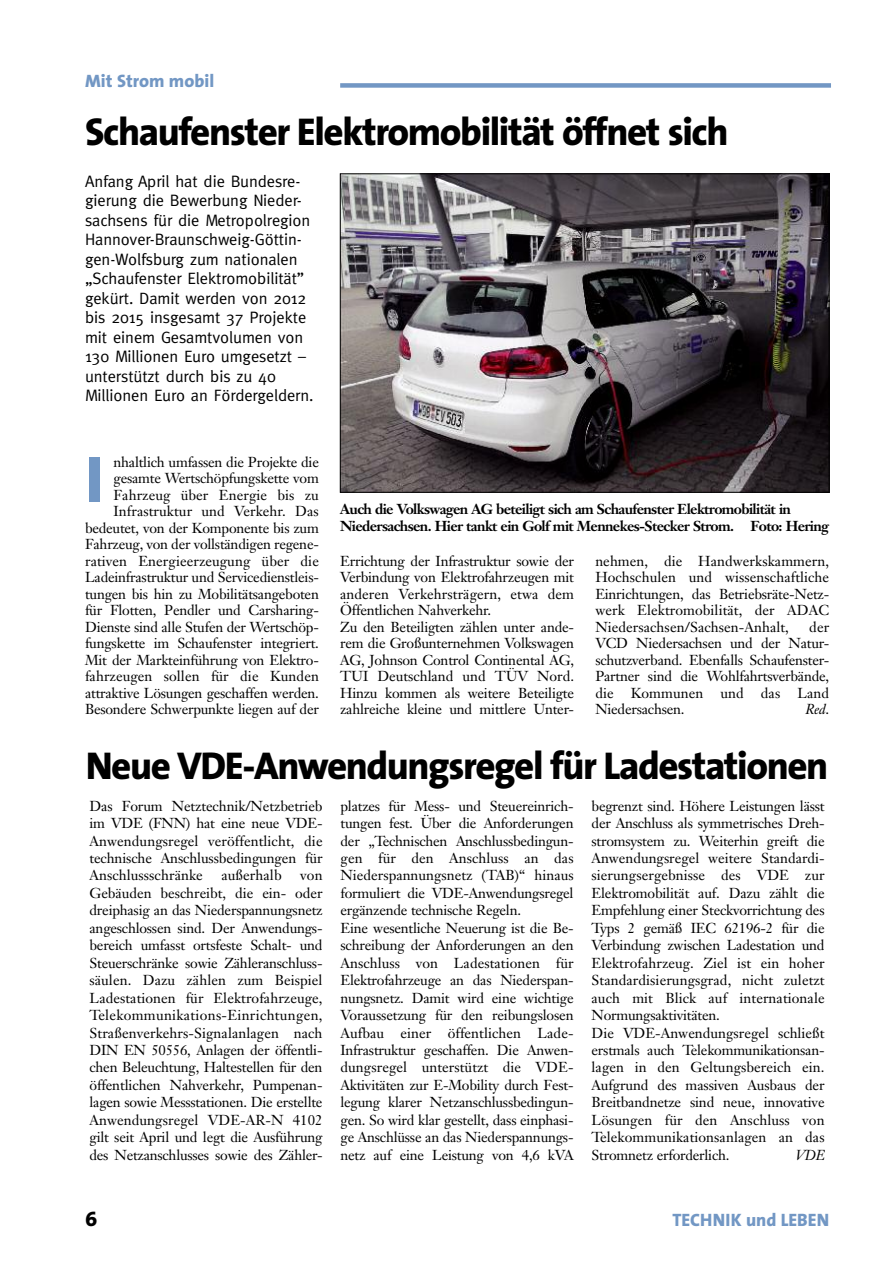
<style>
.page{position:relative;width:893px;height:1263px;background:#fff}
.page>*{position:absolute;margin:0;border:0;box-sizing:border-box;transform-origin:0 0}
.t1{font:800 66px "The Sans";color:#7297c4}
.t2{font:800 39px "The Sans";letter-spacing:-.035em;color:#000}
.t3{font:21px "The Sans Extra Bold Caps";color:#000}
.t4{font:800 18px "The Sans";color:#7297c4}
.t5{font:16.5px/19.5px "Meta";letter-spacing:-.005em;color:#000}
.t6{font:14.25px/17.4px "Janson Text";letter-spacing:-.015em;color:#000;text-align:justify}
.t7{font:700 14.25px/16.5px "Janson Text";letter-spacing:-.045em;color:#000}
.t8{font:14.25px "Janson Text";letter-spacing:.005em;color:#000}
.t9{font:italic 14.25px "Janson Text";letter-spacing:-.02em;color:#000}
.s1{font-style:normal}
</style>
<div class="page">
<div style="left:340px;top:83px;width:491px;height:5px;background:#7297c4"></div>
<img style="left:342px;top:176px;width:485px;height:314px">
<div style="left:340px;top:174px;width:489px;height:318px;border:1px solid #000"></div>
<p class="t4" style="left:85px;top:74px;width:131px">Mit Strom mobil</p>
<h2 class="t2" style="left:85px;top:117px;width:645px">Schaufenster Elektromobilität öffnet sich</h2>
<p class="t5" style="left:85px;top:171px;width:230px">Anfang April hat die Bundesre&shy;gierung die Bewerbung Nieder&shy;sachsens für die Metropolregion<br>Hannover-Braunschweig-Göttin&shy;gen-Wolfsburg zum nationalen „Schaufenster Elektromobilität” gekürt. Damit werden von 2012 bis 2015 insgesamt 37 Projekte mit einem Gesamtvolumen von<br>130 Millionen Euro umgesetzt – unterstützt durch bis zu 40<br>Millionen Euro an Fördergeldern.</p>
<p class="t6" style="left:85px;top:455px;width:235px;line-height:16.5px;text-align:right">nhaltlich umfassen die Projekte die gesamte Wertschöpfungskette vom Fahrzeug über Energie bis zu Infrastruktur und Verkehr. Das bedeutet, von der Komponente bis zum Fahrzeug, von der vollständigen regene&shy;rativen Energieerzeugung über die Ladeinfrastruktur und Servicedienstleis&shy;tungen bis hin zu Mobilitätsangeboten für Flotten, Pendler und Carsharing-Dienste sind alle Stufen der Wertschöp&shy;fungskette im Schaufenster integriert.<br>Mit der Markteinführung von Elektro&shy;fahrzeugen sollen für die Kunden attraktive Lösungen geschaffen werden.<br>Besondere Schwerpunkte liegen auf der</p>
<h1 class="t1" style="left:85px;top:453px;width:20px">I</h1>
<p class="t7" style="left:340px;top:502px;width:490px">Auch die Volkswagen AG beteiligt sich am Schaufenster Elektromobilität in<br>Niedersachsen. Hier tankt ein Golf mit Mennekes-Stecker Strom. Foto: Hering</p>
<p class="t6" style="left:340px;top:554px;width:235px;line-height:16.5px;text-align:left">Errichtung der Infrastruktur sowie der Verbindung von Elektrofahrzeugen mit anderen Verkehrsträgern, etwa dem Öffentlichen Nahverkehr.<br>Zu den Beteiligten zählen unter ande&shy;rem die Großunternehmen Volkswagen AG, Johnson Control Continental AG, TUI Deutschland und TÜV Nord.<br>Hinzu kommen als weitere Beteiligte zahlreiche kleine und mittlere Unter-</p>
<p class="t6" style="left:595px;top:554px;width:235px;line-height:16.5px">nehmen, die Handwerkskammern, Hochschulen und wissenschaftliche Einrichtungen, das Betriebsräte-Netz&shy;werk Elektromobilität, der ADAC Niedersachsen/Sachsen-Anhalt,</p>
<p class="t6" style="left:595px;top:620px;width:235px;line-height:16.5px;text-indent:214px">der VCD Niedersachsen und der Natur&shy;schutzverband. Ebenfalls Schaufenster-Partner sind die Wohlfahrtsverbände, die Kommunen und das Land Niedersachsen.</p>
<p class="t9" style="left:805px;top:704px;width:25px">Red<span class="s1">.</span></p>
<h2 class="t2" style="left:86px;top:751px;width:744px">Neue VDE-Anwendungsregel für Ladestationen</h2>
<p class="t6" style="left:90px;top:798px;width:235px">Das Forum Netztechnik/Netzbetrieb im VDE (FNN) hat eine neue VDE-Anwendungsregel veröffentlicht, die technische Anschlussbedingungen für Anschlussschränke</p>
<p class="t6" style="left:341px;top:798px;width:235px;text-align:left">platzes für Mess- und Steuereinrich&shy;tungen fest. Über die Anforderungen der „Technischen Anschlussbedingun&shy;gen für den Anschluss an das Niederspannungsnetz (TAB)“ hinaus formuliert die VDE-Anwendungsregel ergänzende technische Regeln.<br>Eine wesentliche Neuerung ist die Be&shy;schreibung der Anforderungen an den Anschluss von Ladestationen für Elektrofahrzeuge an das Niederspan&shy;nungsnetz. Damit wird eine wichtige Voraussetzung für den reibungslosen Aufbau einer öffentlichen Lade-Infrastruktur geschaffen. Die Anwen&shy;dungsregel unterstützt die VDE-Aktivitäten zur E-Mobility durch Fest&shy;legung klarer Netzanschlussbedingun&shy;gen. So wird klar gestellt, dass einphasi&shy;ge Anschlüsse an das Niederspannungs&shy;netz auf eine Leistung von 4,6 kVA</p>
<p class="t6" style="left:592px;top:798px;width:235px;text-align:left">begrenzt sind. Höhere Leistungen lässt der Anschluss als symmetrisches Dreh&shy;stromsystem zu. Weiterhin greift die Anwendungsregel weitere Standardi&shy;sierungsergebnisse des VDE zur Elektromobilität auf. Dazu zählt die Empfehlung einer Steckvorrichtung des Typs 2 gemäß IEC 62196-2 für die Verbindung zwischen Ladestation und Elektrofahrzeug. Ziel ist ein hoher Standardisierungsgrad, nicht zuletzt auch mit Blick auf internationale Normungsaktivitäten.<br>Die VDE-Anwendungsregel schließt erstmals auch Telekommunikationsan&shy;lagen in den Geltungsbereich ein.<br>Aufgrund des massiven Ausbaus der Breitbandnetze sind neue, innovative Lösungen für den Anschluss von Telekommunikationsanlagen an das Stromnetz erforderlich.</p>
<p class="t8" style="left:221px;top:870px;width:62px">außerhalb</p>
<p class="t6" style="left:90px;top:868px;width:235px;text-indent:211px">von Gebäuden beschreibt, die ein- oder dreiphasig an das Niederspannungsnetz angeschlossen sind. Der Anwendungs&shy;bereich umfasst ortsfeste Schalt- und Steuerschränke sowie Zähleranschluss&shy;säulen. Dazu zählen zum Beispiel Ladestationen für Elektrofahrzeuge, Telekommunikations-Einrichtungen, Straßenverkehrs-Signalanlagen nach DIN EN 50556, Anlagen der öffentli&shy;chen Beleuchtung, Haltestellen für den öffentlichen Nahverkehr, Pumpenan&shy;lagen sowie Messstationen. Die erstellte Anwendungsregel VDE-AR-N 4102 gilt seit April und legt die Ausführung des Netzanschlusses sowie des Zähler-</p>
<p class="t9" style="left:795px;top:1149px;width:31px">VDE</p>
<h3 class="t3" style="left:85px;top:1211px;width:14px">6</h3>
<p class="t4" style="left:672px;top:1212px;width:158px">TECHNIK und LEBEN</p>
</div>
